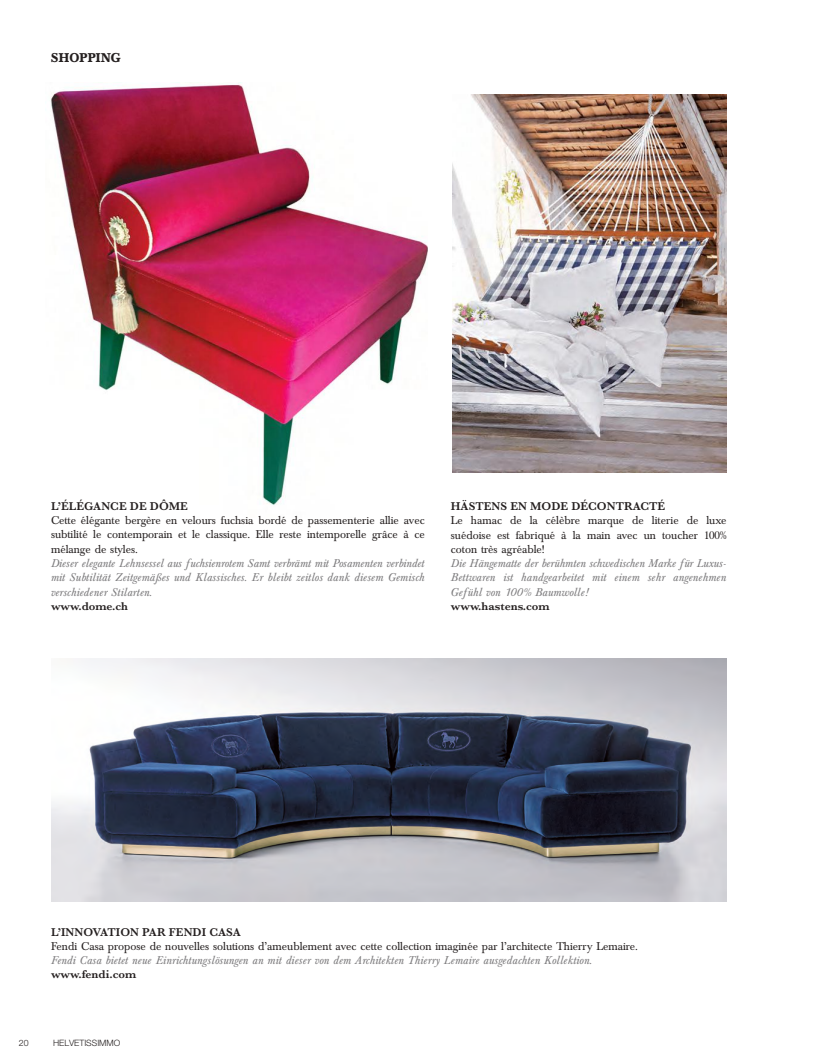
<style>
.page{position:relative;width:815px;height:1063px;background:#fff}
.page>*{position:absolute;margin:0;border:0;box-sizing:border-box;transform-origin:0 0}
.t1{font:700 12.5px "Baskerville BE";letter-spacing:.02em;color:#241f1f;scale:.91 1}
.t2{font:italic 11.75px/14.2px "Baskerville";color:#7d7c7e;text-align:justify}
.t3{font:11.75px/14.2px "Baskerville";color:#241f1f;text-align:justify}
.t4{font:600 11.75px "Baskerville";color:#241f1f}
.t5{font:300 8.75px "Helvetica Neue";color:#241f1f}
</style>
<div class="page">
<img style="left:51px;top:82px;width:676px;height:820px">
<p class="t1" style="left:51px;top:53px;width:78px">SHOPPING</p>
<p class="t4" style="left:51px;top:502px;width:138px">L’ÉLÉGANCE DE DÔME</p>
<p class="t3" style="left:51px;top:514px;width:375px">Cette élégante bergère en velours fuchsia bordé de passementerie allie avec subtilité le contemporain et le classique. Elle reste intemporelle grâce à ce mélange de styles.</p>
<p class="t2" style="left:51px;top:557px;width:375px">Dieser elegante Lehnsessel aus fuchsienrotem Samt verbrämt mit Posamenten verbindet mit Subtilität Zeitgemäßes und Klassisches. Er bleibt zeitlos dank diesem Gemisch verschiedener Stilarten.</p>
<p class="t4" style="left:51px;top:602px;width:79px">www.dome.ch</p>
<p class="t4" style="left:450px;top:502px;width:216px">HÄSTENS EN MODE DÉCONTRACTÉ</p>
<p class="t3" style="left:450px;top:515px;width:277px">Le hamac de la célèbre marque de literie de luxe suédoise est fabriqué à la main avec un toucher 100% coton très agréable!</p>
<p class="t2" style="left:450px;top:557px;width:277px">Die Hängematte der berühmten schwedischen Marke für Luxus-Bettwaren ist handgearbeitet mit einem sehr angenehmen Gefühl von 100% Baumwolle!</p>
<p class="t4" style="left:450px;top:602px;width:100px">www.hastens.com</p>
<p class="t4" style="left:51px;top:927px;width:191px">L’INNOVATION PAR FENDI CASA</p>
<p class="t3" style="left:51px;top:940px;width:588px">Fendi Casa propose de nouvelles solutions d’ameublement avec cette collection imaginée par l’architecte Thierry Lemaire.</p>
<p class="t2" style="left:51px;top:954px;width:542px">Fendi Casa bietet neue Einrichtungslösungen an mit dieser von dem Architekten Thierry Lemaire ausgedachten Kollektion.</p>
<p class="t4" style="left:51px;top:970px;width:87px">www.fendi.com</p>
<p class="t5" style="left:19px;top:1039px;width:11px">20</p>
<p class="t5" style="left:53px;top:1039px;width:69px">HELVETISSIMMO</p>
</div>
